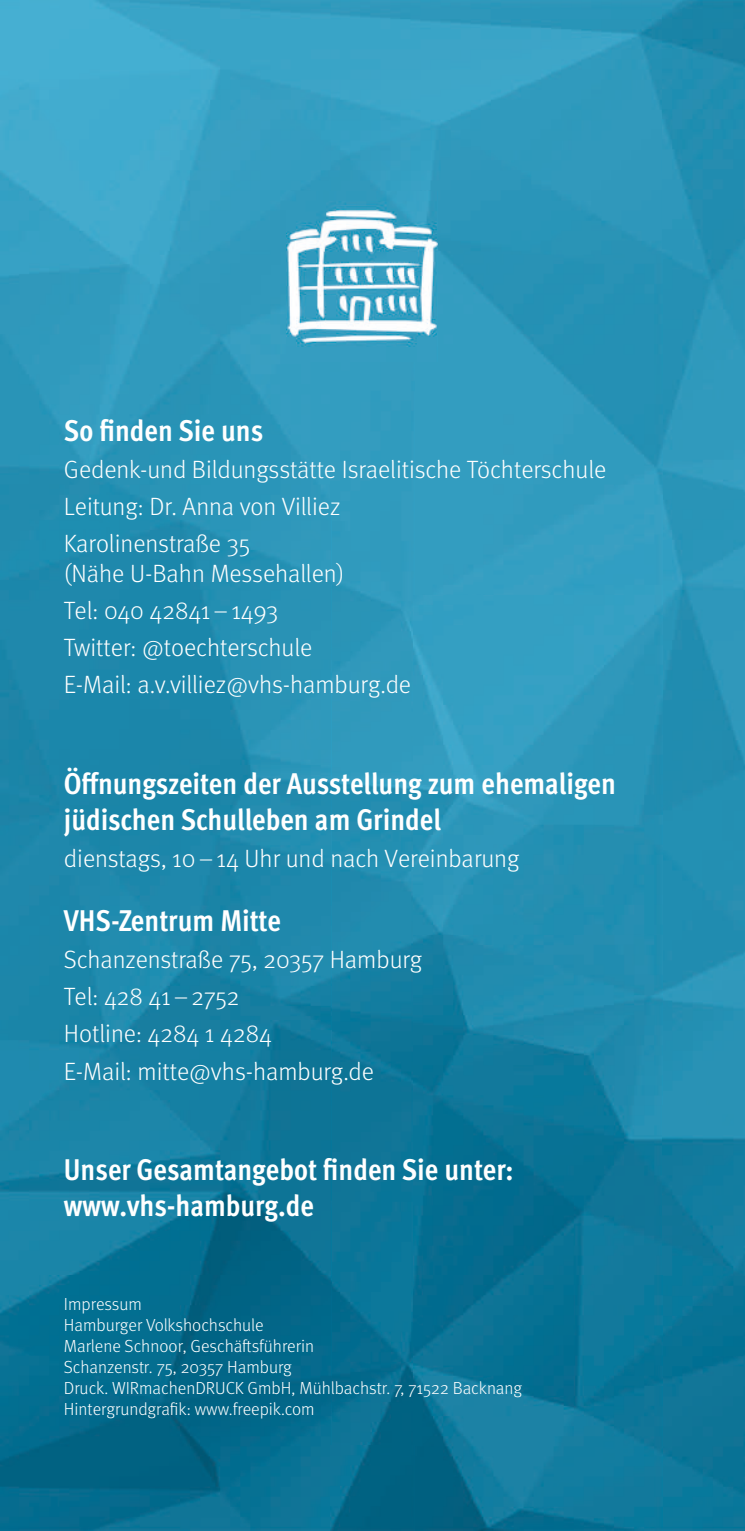
<style>
.page{position:relative;width:745px;height:1531px;background:#fff}
.page>*{position:absolute;margin:0;border:0;box-sizing:border-box;transform-origin:0 0}
.t1{font:700 condensed 30px/36px "Meta OT";color:#fff}
.t2{font:300 25px/37px "Meta OT";color:#fff}
.t3{font:300 17.5px/21px "Meta OT";color:#fff}
</style>
<div class="page">
<img style="left:0;top:0;width:662px;height:255px">
<img style="left:662px;top:0;width:82px;height:1531px">
<img style="left:0;top:255px;width:330px;height:1276px">
<img style="left:414px;top:255px;width:248px;height:1276px">
<img style="left:330px;top:362px;width:84px;height:1169px">
<img style="left:286px;top:191px;width:151px;height:171px">
<p class="t1" style="left:64px;top:413px;width:201px">So finden Sie uns</p>
<p class="t2" style="left:64px;top:451px;width:543px">Gedenk-und Bildungsstätte Israelitische Töchterschule<br>Leitung: Dr. Anna von Villiez<br>Karolinenstraße 35</p>
<p class="t2" style="left:64px;top:555px;width:348px">(Nähe U-Bahn Messehallen)<br>Tel: 040 42841 – 1493<br>Twitter: @toechterschule<br>E-Mail: a.v.villiez@vhs-hamburg.de</p>
<p class="t1" style="left:64px;top:765px;width:553px">Öffnungszeiten der Ausstellung zum ehemaligen jüdischen Schulleben am Grindel</p>
<p class="t2" style="left:64px;top:840px;width:457px">dienstags, 10 – 14 Uhr und nach Vereinbarung</p>
<p class="t1" style="left:64px;top:903px;width:218px">VHS-Zentrum Mitte</p>
<p class="t2" style="left:64px;top:941px;width:360px">Schanzenstraße 75, 20357 Hamburg<br>Tel: 428 41 – 2752<br>Hotline: 4284 1 4284<br>E-Mail: mitte@vhs-hamburg.de</p>
<p class="t1" style="left:64px;top:1152px;width:451px">Unser Gesamtangebot finden Sie unter: www.vhs-hamburg.de</p>
<p class="t3" style="left:64px;top:1294px;width:459px">Impressum<br>Hamburger Volkshochschule<br>Marlene Schnoor, Geschäftsführerin<br>Schanzenstr. 75, 20357 Hamburg<br>Druck. WIRmachenDRUCK GmbH, Mühlbachstr. 7, 71522 Backnang Hintergrundgrafik: www.freepik.com</p>
</div>
